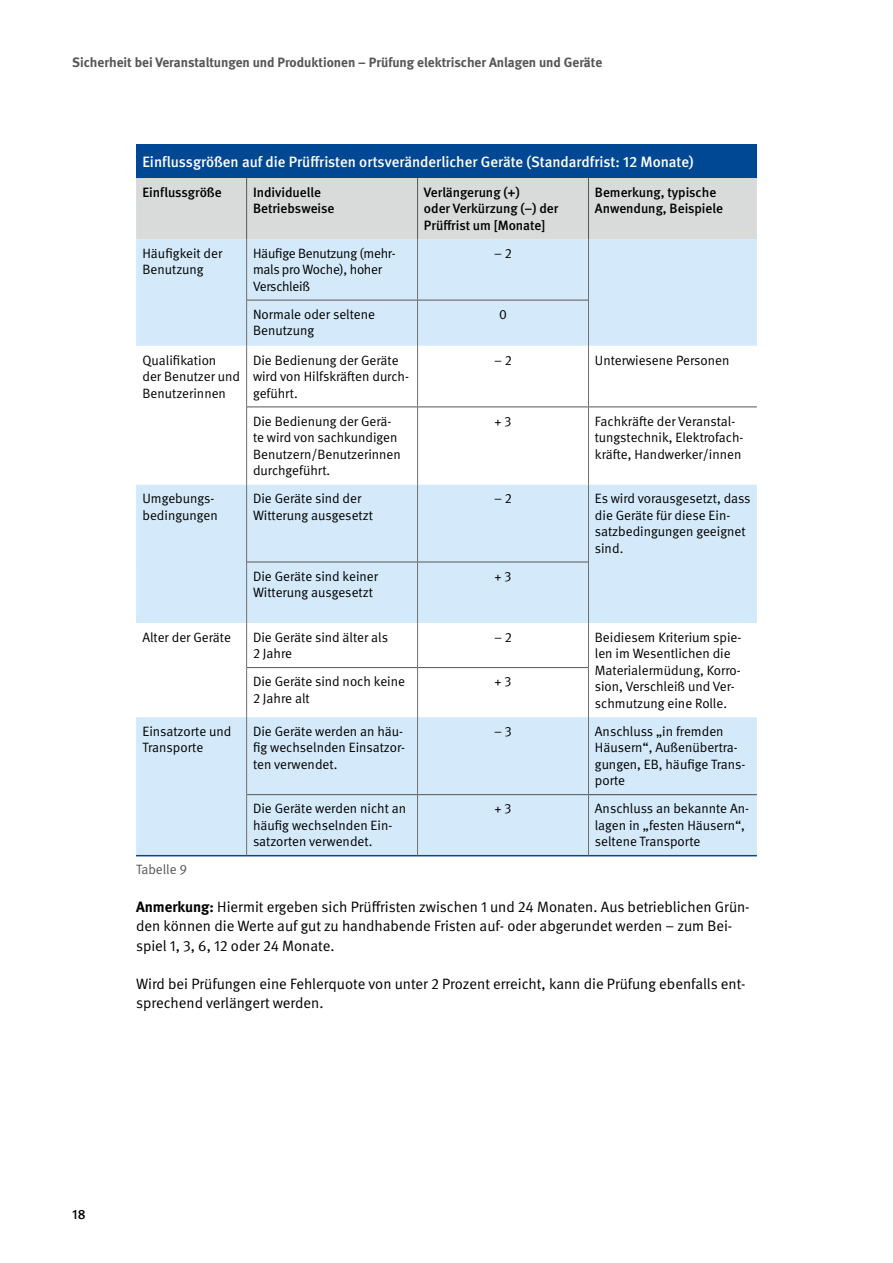
<style>
.page{position:relative;width:893px;height:1263px;background:#fff}
.page>*{position:absolute;margin:0;border:0;box-sizing:border-box;transform-origin:0 0}
.Fließtext{font:15px/19.2px "DGUV Meta";color:#000}
.Tabellenkopfzeile{font:500 15px "DGUV Meta";color:#fff}
.Tabelle_medium{font:13.5px/16.5px "DGUV Meta";color:#000}
.Tabelle_medium-2{font:500 13.5px/16.5px "DGUV Meta";color:#000}
.t1{font:700 13.5px "DGUV Meta";color:#565655}
.Tabelle_medium-3{font:13.5px/16.5px "DGUV Meta";letter-spacing:-.02em;color:#000}
.t2{font:13.5px "DGUV Meta";color:#565655}
.s1{font-weight:700}
</style>
<div class="page">
<div style="left:136px;top:144px;width:621px;height:34px;background:#004893"></div>
<div style="left:136px;top:178px;width:621px;height:61px;background:#d9dada"></div>
<div style="left:136px;top:239px;width:621px;height:61px;background:#d4eafa"></div>
<div style="left:136px;top:300px;width:621px;height:555px;background:#d4eafa"></div>
<svg style="left:136px;top:346px;width:621px;height:138px"></svg>
<svg style="left:247px;top:407px;width:510px;height:77px"></svg>
<svg style="left:136px;top:623px;width:621px;height:94px"></svg>
<hr style="left:246px;top:239px;width:1px;height:61px;background:#6e6f70">
<hr style="left:417px;top:239px;width:1px;height:61px;background:#6e6f70">
<hr style="left:588px;top:239px;width:1px;height:61px;background:#6e6f70">
<hr style="left:246px;top:300px;width:1px;height:46px;background:#6e6f70">
<hr style="left:417px;top:300px;width:1px;height:46px;background:#6e6f70">
<hr style="left:588px;top:300px;width:1px;height:46px;background:#6e6f70">
<hr style="left:246px;top:346px;width:1px;height:61px;background:#6e6f70">
<hr style="left:417px;top:346px;width:1px;height:60px;background:#6e6f70">
<hr style="left:588px;top:346px;width:1px;height:60px;background:#6e6f70">
<hr style="left:246px;top:407px;width:1px;height:77px;background:#6e6f70">
<hr style="left:417px;top:407px;width:1px;height:77px;background:#6e6f70">
<hr style="left:588px;top:407px;width:1px;height:77px;background:#6e6f70">
<hr style="left:246px;top:484px;width:1px;height:78px;background:#6e6f70">
<hr style="left:417px;top:484px;width:1px;height:78px;background:#6e6f70">
<hr style="left:588px;top:484px;width:1px;height:78px;background:#6e6f70">
<hr style="left:246px;top:562px;width:1px;height:61px;background:#6e6f70">
<hr style="left:417px;top:562px;width:1px;height:61px;background:#6e6f70">
<hr style="left:588px;top:562px;width:1px;height:61px;background:#6e6f70">
<hr style="left:246px;top:623px;width:1px;height:45px;background:#6e6f70">
<hr style="left:417px;top:623px;width:1px;height:44px;background:#6e6f70">
<hr style="left:588px;top:623px;width:1px;height:45px;background:#6e6f70">
<hr style="left:246px;top:668px;width:1px;height:49px;background:#6e6f70">
<hr style="left:417px;top:668px;width:1px;height:49px;background:#6e6f70">
<hr style="left:588px;top:668px;width:1px;height:49px;background:#6e6f70">
<hr style="left:246px;top:717px;width:1px;height:78px;background:#6e6f70">
<hr style="left:417px;top:717px;width:1px;height:77px;background:#6e6f70">
<hr style="left:588px;top:717px;width:1px;height:78px;background:#6e6f70">
<hr style="left:246px;top:795px;width:1px;height:60px;background:#6e6f70">
<hr style="left:417px;top:795px;width:1px;height:60px;background:#6e6f70">
<hr style="left:588px;top:795px;width:1px;height:60px;background:#6e6f70">
<hr style="left:246px;top:178px;width:1px;height:61px;background:#565655">
<hr style="left:417px;top:178px;width:1px;height:61px;background:#565655">
<hr style="left:588px;top:178px;width:1px;height:61px;background:#565655">
<hr style="left:136px;top:855px;width:111px;height:1px;background:#004893">
<hr style="left:247px;top:855px;width:171px;height:1px;background:#004893">
<hr style="left:418px;top:855px;width:170px;height:1px;background:#004893">
<hr style="left:588px;top:855px;width:169px;height:1px;background:#004893">
<hr style="left:589px;top:794px;width:168px;height:1px;background:#565655">
<hr style="left:247px;top:300px;width:171px;height:1px;background:#565655">
<hr style="left:418px;top:300px;width:170px;height:1px;background:#565655">
<hr style="left:247px;top:406px;width:171px;height:1px;background:#565655">
<hr style="left:418px;top:406px;width:170px;height:1px;background:#565655">
<hr style="left:247px;top:562px;width:171px;height:1px;background:#565655">
<hr style="left:418px;top:562px;width:170px;height:1px;background:#565655">
<hr style="left:247px;top:667px;width:171px;height:1px;background:#565655">
<hr style="left:418px;top:667px;width:170px;height:1px;background:#565655">
<hr style="left:247px;top:794px;width:171px;height:1px;background:#565655">
<hr style="left:418px;top:794px;width:170px;height:1px;background:#565655">
<hr style="left:588px;top:406px;width:169px;height:1px;background:#565655">
<p class="t1" style="left:72px;top:54px;width:531px">Sicherheit bei Veranstaltungen und Produktionen – Prüfung elektrischer Anlagen und Geräte</p>
<p class="Tabellenkopfzeile" style="left:142px;top:153px;width:553px">Einflussgrößen auf die Prüffristen ortsveränderlicher Geräte (Standardfrist: 12 Monate)</p>
<p class="Tabelle_medium-2" style="left:142px;top:184px;width:81px">Einflussgröße</p>
<p class="Tabelle_medium-2" style="left:253px;top:184px;width:83px">Individuelle<br>Betriebsweise</p>
<p class="Tabelle_medium-2" style="left:424px;top:184px;width:136px">Verlängerung (+)<br>oder Verkürzung (–) der<br>Prüffrist um [Monate]</p>
<p class="Tabelle_medium-2" style="left:595px;top:184px;width:130px">Bemerkung, typische<br>Anwendung, Beispiele</p>
<p class="Tabelle_medium" style="left:142px;top:245px;width:81px">Häufigkeit der<br>Benutzung</p>
<p class="Tabelle_medium-3" style="left:253px;top:245px;width:144px">Häufige Benutzung (mehr&shy;mals pro Woche), hoher<br>Verschleiß</p>
<p class="Tabelle_medium" style="left:494px;top:245px;width:19px">– 2</p>
<p class="Tabelle_medium" style="left:253px;top:306px;width:124px">Normale oder seltene<br>Benutzung</p>
<p class="Tabelle_medium" style="left:499px;top:306px;width:9px">0</p>
<p class="Tabelle_medium" style="left:142px;top:352px;width:99px">Qualifikation<br>der Benutzer und<br>Benutzerinnen</p>
<p class="Tabelle_medium" style="left:253px;top:352px;width:158px">Die Bedienung der Geräte wird von Hilfskräften durch&shy;geführt.</p>
<p class="Tabelle_medium" style="left:494px;top:352px;width:19px">– 2</p>
<p class="Tabelle_medium" style="left:595px;top:352px;width:136px">Unterwiesene Personen</p>
<p class="Tabelle_medium" style="left:253px;top:413px;width:149px">Die Bedienung der Gerä&shy;te wird von sachkundigen<br>Benutzern/Benutzerinnen durchgeführt.</p>
<p class="Tabelle_medium" style="left:495px;top:413px;width:18px">+ 3</p>
<p class="Tabelle_medium" style="left:595px;top:413px;width:150px">Fachkräfte der Veranstal&shy;tungstechnik, Elektrofach&shy;kräfte, Handwerker/innen</p>
<p class="Tabelle_medium" style="left:142px;top:490px;width:77px">Umgebungs&shy;bedingungen</p>
<p class="Tabelle_medium" style="left:253px;top:490px;width:121px">Die Geräte sind der<br>Witterung ausgesetzt</p>
<p class="Tabelle_medium" style="left:494px;top:490px;width:19px">– 2</p>
<p class="Tabelle_medium" style="left:595px;top:490px;width:157px">Es wird vorausgesetzt, dass die Geräte für diese Ein&shy;satzbedingungen geeignet sind.</p>
<p class="Tabelle_medium" style="left:253px;top:568px;width:127px">Die Geräte sind keiner<br>Witterung ausgesetzt</p>
<p class="Tabelle_medium" style="left:495px;top:568px;width:18px">+ 3</p>
<p class="Tabelle_medium" style="left:142px;top:629px;width:90px">Alter der Geräte</p>
<p class="Tabelle_medium" style="left:253px;top:629px;width:137px">Die Geräte sind älter als<br>2 Jahre</p>
<p class="Tabelle_medium" style="left:494px;top:629px;width:19px">– 2</p>
<p class="Tabelle_medium" style="left:595px;top:629px;width:148px">Beidiesem Kriterium spie&shy;len im Wesentlichen die<br>Materialermüdung, Korro&shy;sion, Verschleiß und Ver&shy;schmutzung eine Rolle.</p>
<p class="Tabelle_medium" style="left:253px;top:674px;width:154px">Die Geräte sind noch keine<br>2 Jahre alt</p>
<p class="Tabelle_medium" style="left:495px;top:674px;width:18px">+ 3</p>
<p class="Tabelle_medium" style="left:142px;top:723px;width:90px">Einsatzorte und<br>Transporte</p>
<p class="Tabelle_medium" style="left:253px;top:723px;width:154px">Die Geräte werden an häu&shy;fig wechselnden Einsatzor&shy;ten verwendet.</p>
<p class="Tabelle_medium" style="left:494px;top:723px;width:19px">– 3</p>
<p class="Tabelle_medium" style="left:595px;top:723px;width:152px">Anschluss „in fremden<br>Häusern“, Außenübertra&shy;gungen, EB, häufige Trans&shy;porte</p>
<p class="Tabelle_medium" style="left:253px;top:801px;width:155px">Die Geräte werden nicht an häufig wechselnden Ein&shy;satzorten verwendet.</p>
<p class="Tabelle_medium" style="left:495px;top:801px;width:18px">+ 3</p>
<p class="Tabelle_medium" style="left:595px;top:801px;width:156px">Anschluss an bekannte An&shy;lagen in „festen Häusern“, seltene Transporte</p>
<p class="t2" style="left:136px;top:861px;width:53px">Tabelle 9</p>
<p class="Fließtext" style="left:136px;top:898px;width:615px"><span class="s1">Anmerkung:</span> Hiermit ergeben sich Prüffristen zwischen 1 und 24 Monaten. Aus betrieblichen Grün&shy;den können die Werte auf gut zu handhabende Fristen auf- oder abgerundet werden – zum Bei&shy;spiel 1, 3, 6, 12 oder 24 Monate.</p>
<p class="Fließtext" style="left:136px;top:974px;width:611px">Wird bei Prüfungen eine Fehlerquote von unter 2 Prozent erreicht, kann die Prüfung ebenfalls ent&shy;sprechend verlängert werden.</p>
<p class="Tabelle_medium-2" style="left:72px;top:1207px;width:15px">18</p>
</div>
